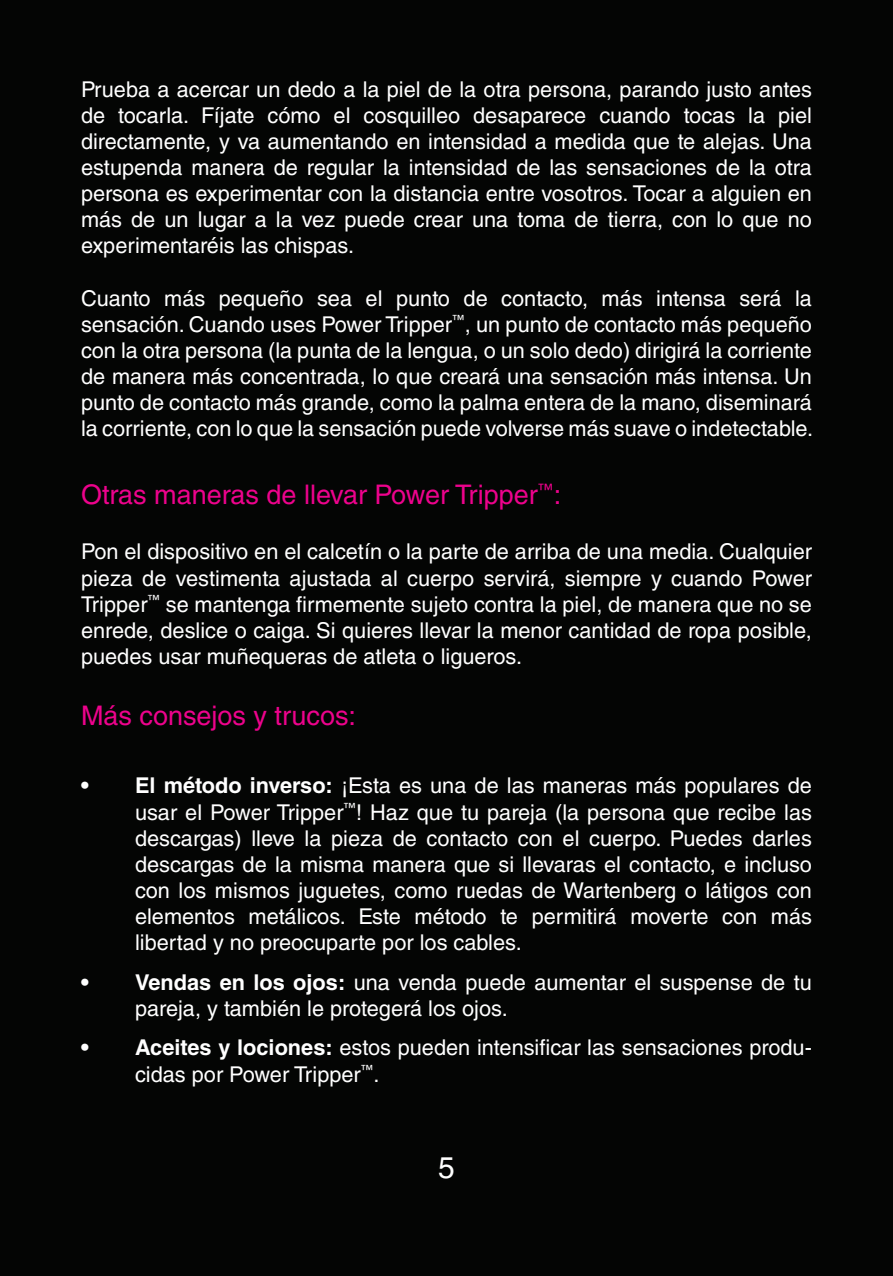
<style>
.page{position:relative;width:893px;height:1276px;background:#040504}
.page>*{position:absolute;margin:0;border:0;box-sizing:border-box;transform-origin:0 0}
.t1{font:30px "Helvetica LT Std";color:#fff}
.t2{font:27px "Helvetica LT Std";color:#ed028c}
.t3{font:21.6px/26.1px "Helvetica LT Std";color:#fff;text-align:justify}
.s1{font-weight:700}
</style>
<div class="page">
<p class="t3" style="left:81px;top:76px;width:732px">Prueba a acercar un dedo a la piel de la otra persona, parando justo antes de tocarla. Fíjate cómo el cosquilleo desaparece cuando tocas la piel directamente, y va aumentando en intensidad a medida que te alejas. Una estupenda manera de regular la intensidad de las sensaciones de la otra persona es experimentar con la distancia entre vosotros. Tocar a alguien en más de un lugar a la vez puede crear una toma de tierra, con lo que no experimentaréis las chispas.</p>
<p class="t3" style="left:81px;top:285px;width:734px">Cuanto más pequeño sea el punto de contacto, más intensa será la sensación. Cuando uses Power Tripper<sup>™</sup>, un punto de contacto más pequeño con la otra persona (la punta de la lengua, o un solo dedo) dirigirá la corriente de manera más concentrada, lo que creará una sensación más intensa. Un punto de contacto más grande, como la palma entera de la mano, diseminará la corriente, con lo que la sensación puede volverse más suave o indetectable.</p>
<p class="t2" style="left:81px;top:479px;width:482px">Otras maneras de llevar Power Tripper<sup>™</sup>:</p>
<p class="t3" style="left:81px;top:539px;width:733px">Pon el dispositivo en el calcetín o la parte de arriba de una media. Cualquier pieza de vestimenta ajustada al cuerpo servirá, siempre y cuando Power Tripper<sup>™</sup> se mantenga firmemente sujeto contra la piel, de manera que no se enrede, deslice o caiga. Si quieres llevar la menor cantidad de ropa posible, puedes usar muñequeras de atleta o ligueros.</p>
<p class="t2" style="left:81px;top:700px;width:276px">Más consejos y trucos:</p>
<p class="t3" style="left:135px;top:773px;width:679px;text-indent:-54px"><span class="s1">• El método inverso:</span> ¡Esta es una de las maneras más populares de usar el Power Tripper<sup>™</sup>! Haz que tu pareja (la persona que recibe las descargas) lleve la pieza de contacto con el cuerpo. Puedes darles descargas de la misma manera que si llevaras el contacto, e incluso con los mismos juguetes, como ruedas de Wartenberg o látigos con elementos metálicos. Este método te permitirá moverte con más libertad y no preocuparte por los cables.</p>
<p class="t3" style="left:135px;top:969px;width:678px;text-indent:-54px"><span class="s1">• Vendas en los ojos:</span> una venda puede aumentar el suspense de tu pareja, y también le protegerá los ojos.</p>
<p class="t3" style="left:135px;top:1034px;width:678px;text-indent:-54px"><span class="s1">• Aceites y lociones:</span> estos pueden intensificar las sensaciones produ&shy;cidas por Power Tripper<sup>™</sup>.</p>
<h1 class="t1" style="left:438px;top:1149px;width:18px">5</h1>
</div>
